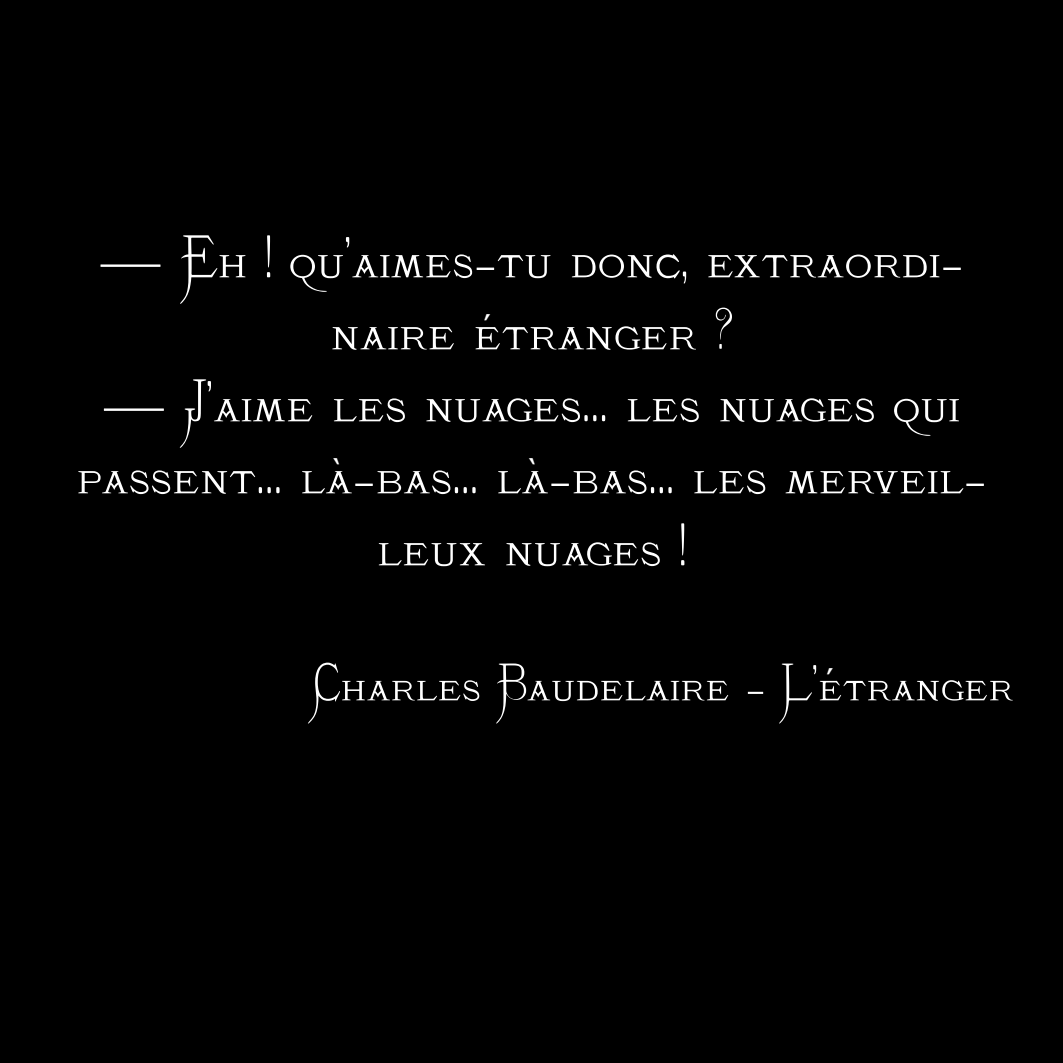
<style>
.page{position:relative;width:1063px;height:1063px;background:#000}
.page>*{position:absolute;margin:0;border:0;box-sizing:border-box;transform-origin:0 0}
.t1{font:60px/72px "K22 Monastic";color:#fff;text-align:center}
.t2{font:52.5px "K22 Monastic";color:#fff}
.t3{font:500 40px "Eras ITC";color:#fff}
</style>
<div class="page">
<p class="t1" style="left:99px;top:232px;width:866px">— Eh ! qu’aimes-tu donc, extraordi&shy;naire etranger ?</p>
<p class="t1" style="left:76px;top:376px;width:912px">— J’aime les nuages… les nuages qui passent… la-bas… la-bas… les merveil&shy;leux nuages !</p>
<p class="t3" style="left:483px;top:305px;width:10px">’</p>
<p class="t2" style="left:312px;top:661px;width:703px">Charles Baudelaire - L’etranger</p>
<p class="t3" style="left:825px;top:660px;width:10px">’</p>
</div>
